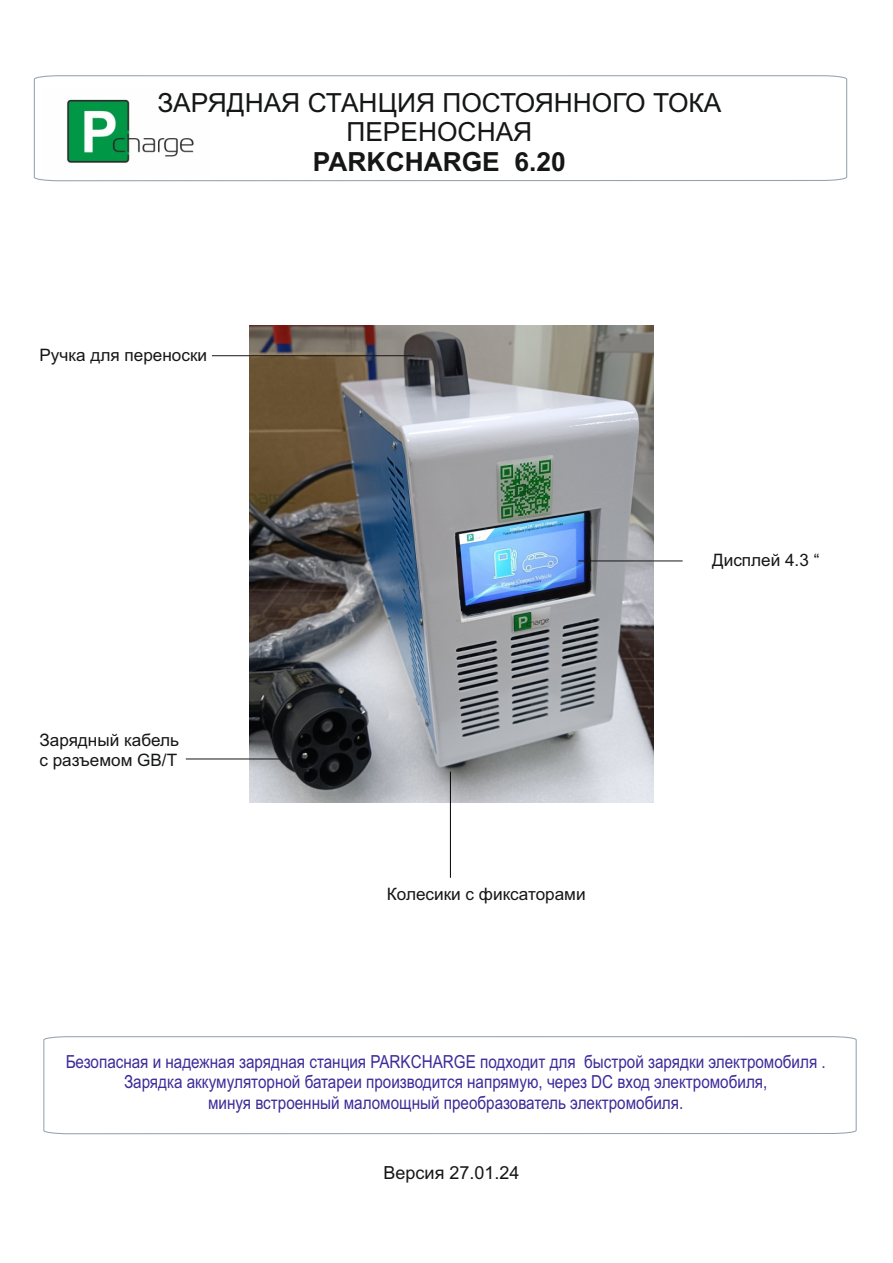
<style>
.page{position:relative;width:893px;height:1263px;background:#fff}
.page>*{position:absolute;margin:0;border:0;box-sizing:border-box;transform-origin:0 0}
.t1{font:26.4px/29.4px "Arial";color:#151616;text-align:center}
.t2{font:700 26.4px "Arial";color:#151616}
.t3{font:18px/20.1px "Arial";color:#3c2b99;text-align:center;scale:.85 1}
.t4{font:18px "Arial";color:#151616}
.t5{font:17.1px/19.2px "Arial";color:#151616}
</style>
<div class="page">
<svg style="left:43px;top:1036px;width:814px;height:99px"></svg>
<svg style="left:33px;top:75px;width:815px;height:107px"></svg>
<img style="left:250px;top:326px;width:404px;height:476px">
<hr style="left:578px;top:560px;width:105px;height:1px;background:#151616">
<hr style="left:186px;top:758px;width:104px;height:1px;background:#151616">
<hr style="left:450px;top:771px;width:1px;height:107px;background:#000304">
<hr style="left:212px;top:355px;width:202px;height:1px;background:#151616">
<h1 class="t1" style="left:157px;top:90px;width:566px">ЗАРЯДНАЯ СТАНЦИЯ ПОСТОЯННОГО ТОКА<br>ПЕРЕНОСНАЯ</h1>
<h1 class="t2" style="left:313px;top:152px;width:254px">PARKCHARGE 6.20</h1>
<p class="t5" style="left:39px;top:347px;width:169px">Ручка для переноски</p>
<p class="t5" style="left:39px;top:732px;width:141px">Зарядный кабель с разъемом GB/T</p>
<p class="t5" style="left:387px;top:886px;width:200px">Колесики с фиксаторами</p>
<p class="t5" style="left:712px;top:552px;width:109px">Дисплей 4.3 “</p>
<p class="t3" style="left:66px;top:1054px;width:896px">Безопасная и надежная зарядная станция PARKCHARGE подходит для быстрой зарядки электромобиля .<br>Зарядка аккумуляторной батареи производится напрямую, через DC вход электромобиля,<br>минуя встроенный маломощный преобразователь электромобиля.</p>
<p class="t4" style="left:384px;top:1166px;width:137px">Версия 27.01.24</p>
</div>
